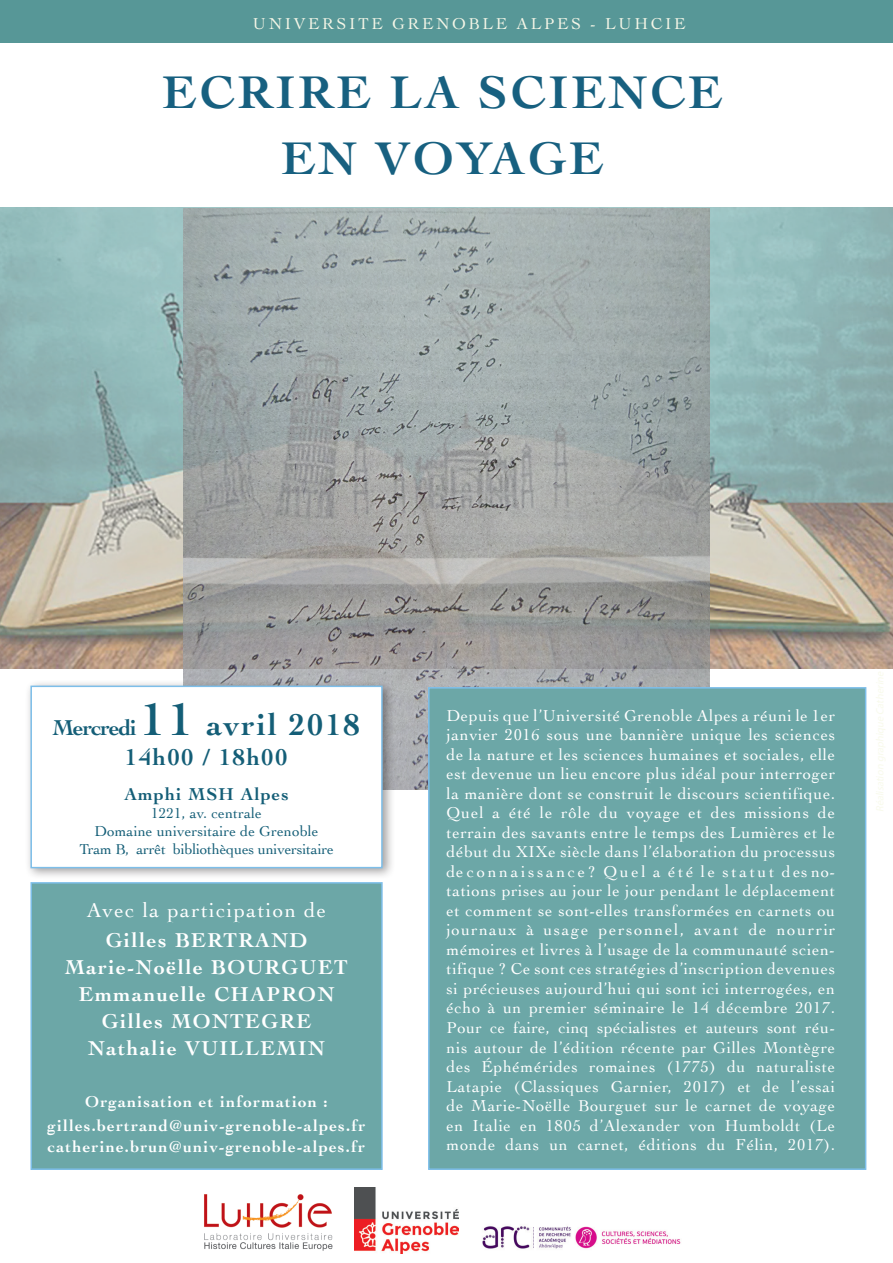
<style>
.page{position:relative;width:893px;height:1263px;background:#fff}
.page>*{position:absolute;margin:0;border:0;box-sizing:border-box;transform-origin:0 0}
.t1{font:700 48px/66px "Cochin";letter-spacing:.07em;color:#176080;text-align:center}
.t2{font:700 31.5px "Cochin";letter-spacing:.06em;color:#145e77}
.t3{font:700 24px "Cochin";letter-spacing:.06em;color:#145e77}
.t4{font:700 21px/27px "Cochin";letter-spacing:.07em;color:#fff;text-align:center}
.t5{font:21px "Cochin";letter-spacing:.07em;color:#fff}
.t6{font:700 18px "Cochin";letter-spacing:.06em;color:#145e77}
.t7{font:16.5px/19.5px "Cochin";letter-spacing:.04em;color:#fff;text-align:justify}
.t8{font:700 16.5px/24px "Cochin";letter-spacing:.07em;color:#fff;text-align:center}
.t9{font:16.5px "Cochin";letter-spacing:.16em;color:#f5f6e7}
.t10{font:15px/18px "Cochin";letter-spacing:.01em;color:#145e77;text-align:center}
.s1{font-size:22.5px}
.s2{font-size:48px}
</style>
<div class="page">
<div style="left:0;top:0;width:893px;height:43px;background:#579797"></div>
<div style="left:31px;top:883px;width:351px;height:286px;background:#6ca7a7"></div>
<div style="left:30px;top:882px;width:353px;height:288px;border:2px solid #7dbee9"></div>
<img style="left:204px;top:1194px;width:129px;height:57px">
<img style="left:355px;top:1187px;width:103px;height:67px">
<img style="left:482px;top:1226px;width:199px;height:23px">
<img style="left:0;top:207px;width:893px;height:462px">
<img style="left:183px;top:209px;width:527px;height:580px">
<div style="left:429px;top:688px;width:437px;height:481px;background:#6ca7a7"></div>
<div style="left:428px;top:687px;width:438px;height:483px;border:2px solid #7dbee9"></div>
<div style="left:25px;top:679px;width:370px;height:201px;background:#231f20;opacity:.43"></div>
<svg style="left:30px;top:685px;width:353px;height:184px"></svg>
<p class="t9" style="left:253px;top:12px;width:434px">UNIVERSITE GRENOBLE ALPES - LUHCIE</p>
<h1 class="t1" style="left:163px;top:57px;width:561px">ECRIRE LA SCIENCE<br>EN VOYAGE</h1>
<h2 class="t2" style="left:53px;top:703px;width:309px"><span class="s1">Mercredi</span> <span class="s2">11</span> avril 2018</h2>
<h3 class="t3" style="left:125px;top:741px;width:164px">14h00 / 18h00</h3>
<p class="t6" style="left:124px;top:781px;width:166px">Amphi MSH Alpes</p>
<p class="t10" style="left:79px;top:803px;width:256px">1221, av. centrale<br>Domaine universitaire de Grenoble<br>Tram B, arrêt bibliothèques universitaire</p>
<p class="t5" style="left:87px;top:895px;width:241px">Avec la participation de</p>
<p class="t4" style="left:65px;top:925px;width:284px">Gilles BERTRAND<br>Marie-Noëlle BOURGUET<br>Emmanuelle CHAPRON<br>Gilles MONTEGRE<br>Nathalie VUILLEMIN</p>
<p class="t8" style="left:48px;top:1089px;width:319px">Organisation et information : gilles.bertrand@univ-grenoble-alpes.fr</p>
<p class="t8" style="left:48px;top:1134px;width:319px">catherine.brun@univ-grenoble-alpes.fr</p>
<p class="t7" style="left:447px;top:705px;width:390px">Depuis que l’Université Grenoble Alpes a réuni le 1er janvier 2016 sous une bannière unique les sciences de la nature et les sciences humaines et sociales, elle est devenue un lieu encore plus idéal pour interroger la manière dont se construit le discours scientifique.<br>Quel a été le rôle du voyage et des missions de terrain des savants entre le temps des Lumières et le début du XIXe siècle dans l’élaboration du processus de connaissance? Quel a été le statut des no&shy;tations prises au jour le jour pendant le déplacement et comment se sont-elles transformées en carnets ou journaux à usage personnel, avant de nourrir mémoires et livres à l’usage de la communauté scien&shy;tifique ? Ce sont ces stratégies d’inscription devenues si précieuses aujourd’hui qui sont ici interrogées, en écho à un premier séminaire le 14 décembre 2017.<br>Pour ce faire, cinq spécialistes et auteurs sont réu&shy;nis autour de l’édition récente par Gilles Montègre des Éphémérides romaines (1775) du naturaliste Latapie (Classiques Garnier, 2017) et de l’essai de Marie-Noëlle Bourguet sur le carnet de voyage en Italie en 1805 d’Alexander von Humboldt (Le monde dans un carnet, éditions du Félin, 2017).</p>
</div>
